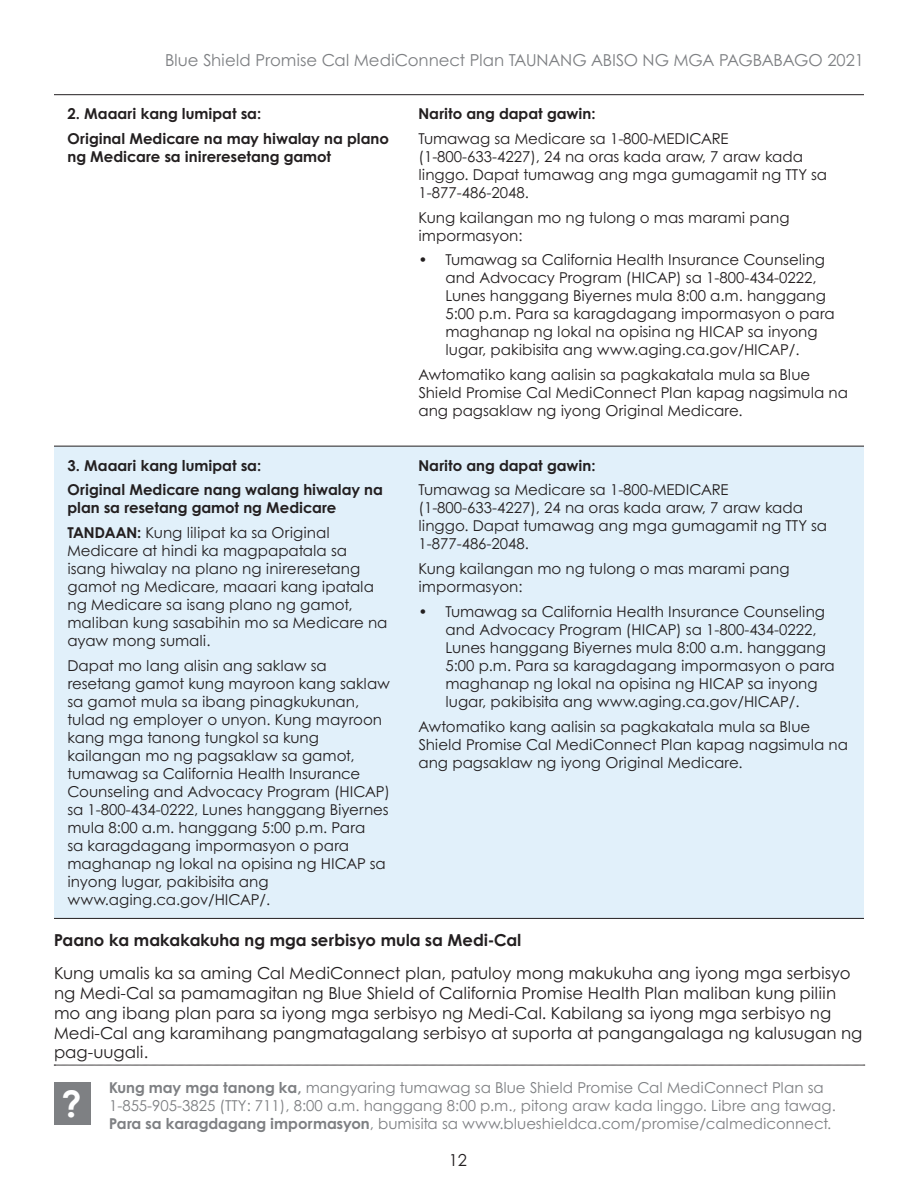
<style>
.page{position:relative;width:918px;height:1188px;background:#fff}
.page>*{position:absolute;margin:0;border:0;box-sizing:border-box;transform-origin:0 0}
.t1{font:700 36px "Century Gothic";color:#fff}
.t2{font:16.5px/19.8px "Century Gothic B";color:#231f20}
.t3{font:16.5px "Century Gothic B";color:#7e8083}
.t4{font:700 16.5px "Century Gothic B";color:#231f20}
.t5{font:15px/18px "Century Gothic B";color:#231f20}
.t6{font:15px/18px "Century Gothic B";color:#7e8083}
.t7{font:700 15px/18px "Century Gothic B";color:#231f20}
.s1{font-weight:700}
</style>
<div class="page">
<svg style="left:54px;top:1065px;width:811px;height:1px"></svg>
<div style="left:54px;top:1082px;width:37px;height:42px;background:#7e8083"></div>
<div style="left:54px;top:447px;width:810px;height:471px;background:#e1f0fa"></div>
<hr style="left:54px;top:918px;width:351px;height:1px;background:#231f20">
<hr style="left:405px;top:918px;width:459px;height:1px;background:#231f20">
<hr style="left:54px;top:94px;width:351px;height:1px;background:#231f20">
<hr style="left:405px;top:94px;width:459px;height:1px;background:#231f20">
<hr style="left:54px;top:446px;width:351px;height:1px;background:#231f20">
<hr style="left:405px;top:446px;width:459px;height:1px;background:#231f20">
<p class="t3" style="left:165px;top:50px;width:700px">Blue Shield Promise Cal MediConnect Plan TAUNANG ABISO NG MGA PAGBABAGO 2021</p>
<p class="t7" style="left:68px;top:104px;width:195px">2. Maaari kang lumipat sa:</p>
<p class="t7" style="left:68px;top:129px;width:323px">Original Medicare na may hiwalay na plano ng Medicare sa inireresetang gamot</p>
<p class="t7" style="left:68px;top:456px;width:195px">3. Maaari kang lumipat sa:</p>
<p class="t7" style="left:68px;top:481px;width:317px">Original Medicare nang walang hiwalay na plan sa resetang gamot ng Medicare</p>
<p class="t5" style="left:68px;top:524px;width:322px"><span class="s1">TANDAAN:</span> Kung lilipat ka sa Original Medicare at hindi ka magpapatala sa isang hiwalay na plano ng inireresetang gamot ng Medicare, maaari kang ipatala ng Medicare sa isang plano ng gamot, maliban kung sasabihin mo sa Medicare na ayaw mong sumali.</p>
<p class="t5" style="left:68px;top:656px;width:324px">Dapat mo lang alisin ang saklaw sa resetang gamot kung mayroon kang saklaw sa gamot mula sa ibang pinagkukunan, tulad ng employer o unyon. Kung mayroon kang mga tanong tungkol sa kung kailangan mo ng pagsaklaw sa gamot, tumawag sa California Health Insurance Counseling and Advocacy Program (HICAP) sa 1-800-434-0222, Lunes hanggang Biyernes mula 8:00 a.m. hanggang 5:00 p.m. Para<br>sa karagdagang impormasyon o para maghanap ng lokal na opisina ng HICAP sa inyong lugar, pakibisita ang www.aging.ca.gov/HICAP/.</p>
<p class="t7" style="left:418px;top:104px;width:179px">Narito ang dapat gawin:</p>
<p class="t5" style="left:418px;top:129px;width:410px">Tumawag sa Medicare sa 1-800-MEDICARE (1-800-633-4227), 24 na oras kada araw, 7 araw kada linggo. Dapat tumawag ang mga gumagamit ng TTY sa 1-877-486-2048.</p>
<p class="t5" style="left:418px;top:208px;width:373px">Kung kailangan mo ng tulong o mas marami pang impormasyon:</p>
<p class="t5" style="left:446px;top:251px;width:391px;text-indent:-27px">• Tumawag sa California Health Insurance Counseling and Advocacy Program (HICAP) sa 1-800-434-0222, Lunes hanggang Biyernes mula 8:00 a.m. hanggang 5:00 p.m. Para sa karagdagang impormasyon o para maghanap ng lokal na opisina ng HICAP sa inyong lugar, pakibisita ang www.aging.ca.gov/HICAP/.</p>
<p class="t5" style="left:418px;top:366px;width:431px">Awtomatiko kang aalisin sa pagkakatala mula sa Blue<br>Shield Promise Cal MediConnect Plan kapag nagsimula na ang pagsaklaw ng iyong Original Medicare.</p>
<p class="t7" style="left:418px;top:456px;width:179px">Narito ang dapat gawin:</p>
<p class="t5" style="left:418px;top:481px;width:410px">Tumawag sa Medicare sa 1-800-MEDICARE (1-800-633-4227), 24 na oras kada araw, 7 araw kada linggo. Dapat tumawag ang mga gumagamit ng TTY sa 1-877-486-2048.</p>
<p class="t5" style="left:418px;top:560px;width:373px">Kung kailangan mo ng tulong o mas marami pang impormasyon:</p>
<p class="t5" style="left:446px;top:602px;width:391px;text-indent:-27px">• Tumawag sa California Health Insurance Counseling and Advocacy Program (HICAP) sa 1-800-434-0222, Lunes hanggang Biyernes mula 8:00 a.m. hanggang 5:00 p.m. Para sa karagdagang impormasyon o para maghanap ng lokal na opisina ng HICAP sa inyong lugar, pakibisita ang www.aging.ca.gov/HICAP/.</p>
<p class="t5" style="left:418px;top:717px;width:431px">Awtomatiko kang aalisin sa pagkakatala mula sa Blue<br>Shield Promise Cal MediConnect Plan kapag nagsimula na ang pagsaklaw ng iyong Original Medicare.</p>
<h4 class="t4" style="left:54px;top:930px;width:469px">Paano ka makakakuha ng mga serbisyo mula sa Medi-Cal</h4>
<p class="t2" style="left:54px;top:963px;width:810px">Kung umalis ka sa aming Cal MediConnect plan, patuloy mong makukuha ang iyong mga serbisyo ng Medi-Cal sa pamamagitan ng Blue Shield of California Promise Health Plan maliban kung piliin mo ang ibang plan para sa iyong mga serbisyo ng Medi-Cal. Kabilang sa iyong mga serbisyo ng Medi-Cal ang karamihang pangmatagalang serbisyo at suporta at pangangalaga ng kalusugan ng pag-uugali.</p>
<h1 class="t1" style="left:62px;top:1076px;width:22px">?</h1>
<p class="t6" style="left:109px;top:1079px;width:728px"><span class="s1">Kung may mga tanong ka,</span> mangyaring tumawag sa Blue Shield Promise Cal MediConnect Plan sa<br>1-855-905-3825 (TTY: 711), 8:00 a.m. hanggang 8:00 p.m., pitong araw kada linggo. Libre ang tawag.<br><span class="s1">Para sa karagdagang impormasyon</span>, bumisita sa www.blueshieldca.com/promise/calmediconnect.</p>
<p class="t2" style="left:449px;top:1150px;width:20px">12</p>
</div>
